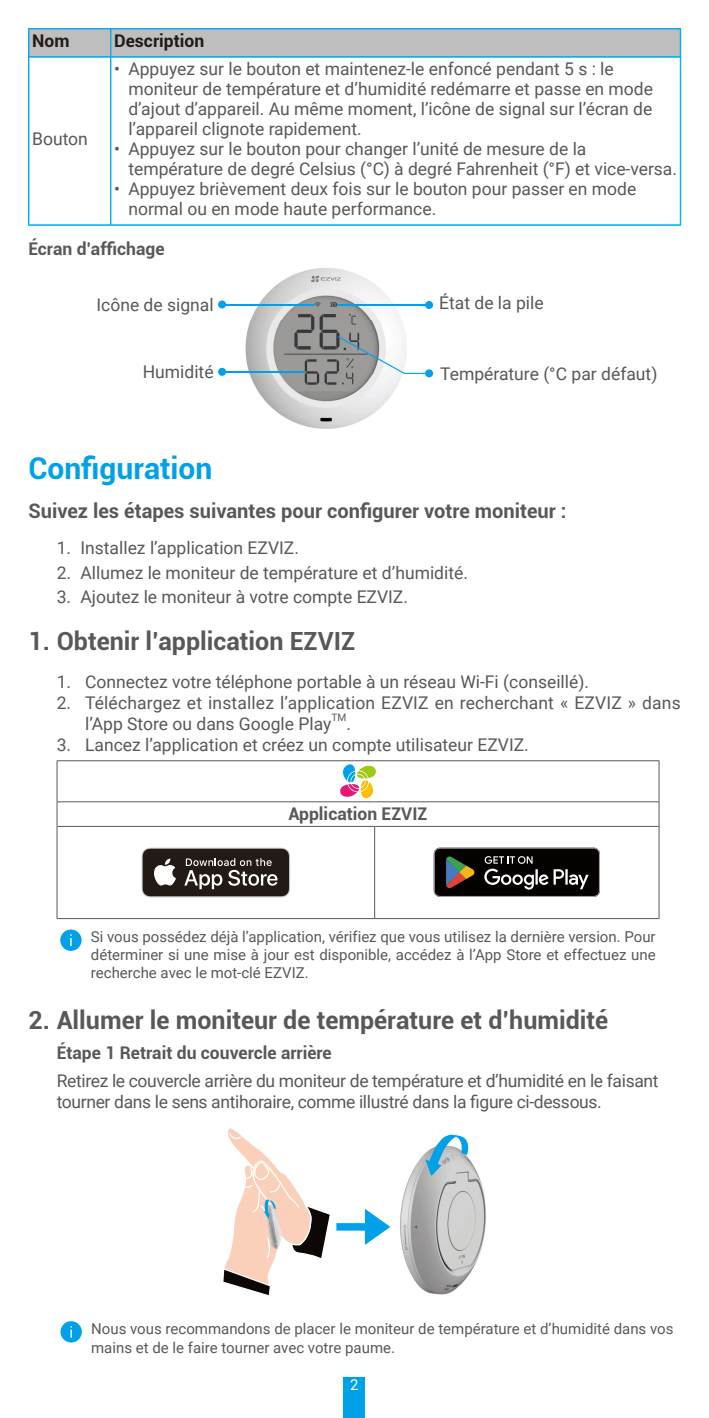
<style>
.page{position:relative;width:709px;height:1418px;background:#fff}
.page>*{position:absolute;margin:0;border:0;box-sizing:border-box;transform-origin:0 0}
.t1{font:700 30px "Roboto";color:#00a1e9}
.t2{font:700 25px "Roboto";color:#595857}
.t3{font:700 20px "Roboto";color:#595857}
.t4{font:17.5px/20px "Roboto";color:#595857}
.t5{font:17.5px/21px "Roboto";letter-spacing:-.02em;color:#595857}
.t6{font:700 17.5px "Roboto";color:#595857}
.t7{font:700 17.5px "Roboto";color:#231916}
.t8{font:15px/18px "Roboto";color:#595857;text-align:justify}
.t9{font:15px "Roboto";color:#fff}
.t10{font:10.25px "Roboto";color:#595857}
</style>
<div class="page">
<div style="left:344px;top:1376px;width:21px;height:41px;background:#00a1e9"></div>
<hr style="left:28px;top:28px;width:83px;height:1px;background:#00afec">
<hr style="left:111px;top:28px;width:569px;height:1px;background:#00afec">
<div style="left:28px;top:29px;width:653px;height:28px;background:#bebebf"></div>
<hr style="left:29px;top:56px;width:82px;height:1px;background:#00afec">
<hr style="left:28px;top:57px;width:83px;height:1px;background:#00afec">
<hr style="left:111px;top:56px;width:569px;height:1px;background:#00afec">
<hr style="left:111px;top:57px;width:569px;height:1px;background:#00afec">
<hr style="left:28px;top:57px;width:1px;height:168px;background:#00afec">
<hr style="left:110px;top:57px;width:1px;height:168px;background:#00afec">
<hr style="left:680px;top:57px;width:1px;height:168px;background:#00afec">
<hr style="left:29px;top:224px;width:82px;height:1px;background:#00afec">
<hr style="left:28px;top:225px;width:83px;height:1px;background:#00afec">
<hr style="left:111px;top:224px;width:569px;height:1px;background:#00afec">
<hr style="left:111px;top:225px;width:569px;height:1px;background:#00afec">
<img style="left:245px;top:268px;width:162px;height:161px">
<svg style="left:338px;top:336px;width:87px;height:38px"></svg>
<div style="left:218px;top:300px;width:8px;height:8px;background:#00a1e9;border-radius:50%"></div>
<hr style="left:226px;top:304px;width:89px;height:1px;background:#00a1e9">
<div style="left:425px;top:301px;width:8px;height:8px;background:#00a1e9;border-radius:50%"></div>
<div style="left:425px;top:369px;width:8px;height:8px;background:#00a1e9;border-radius:50%"></div>
<hr style="left:338px;top:304px;width:89px;height:1px;background:#00a1e9">
<div style="left:218px;top:368px;width:8px;height:8px;background:#00a1e9;border-radius:50%"></div>
<hr style="left:226px;top:371px;width:78px;height:1px;background:#00a1e9">
<hr style="left:57px;top:801px;width:317px;height:1px;background:#595857">
<hr style="left:374px;top:801px;width:285px;height:1px;background:#595857">
<hr style="left:57px;top:826px;width:317px;height:1px;background:#595857">
<hr style="left:374px;top:826px;width:284px;height:1px;background:#595857">
<hr style="left:374px;top:826px;width:1px;height:92px;background:#595857">
<hr style="left:658px;top:761px;width:1px;height:40px;background:#595857">
<svg style="left:658px;top:802px;width:1px;height:24px"></svg>
<hr style="left:57px;top:760px;width:317px;height:1px;background:#595857">
<hr style="left:57px;top:761px;width:1px;height:40px;background:#595857">
<hr style="left:374px;top:760px;width:285px;height:1px;background:#595857">
<svg style="left:57px;top:802px;width:1px;height:24px"></svg>
<hr style="left:57px;top:826px;width:1px;height:92px;background:#595857">
<hr style="left:658px;top:826px;width:1px;height:92px;background:#595857">
<hr style="left:57px;top:918px;width:317px;height:1px;background:#595857">
<hr style="left:374px;top:918px;width:285px;height:1px;background:#595857">
<svg style="left:340px;top:764px;width:36px;height:34px"></svg>
<svg style="left:142px;top:847px;width:148px;height:50px;background:#4f4845"></svg>
<svg style="left:434px;top:847px;width:166px;height:49px;background:#2c2926"></svg>
<div style="left:60px;top:929px;width:22px;height:21px;background:#00a1e9;border-radius:50%"></div>
<svg style="left:70px;top:934px;width:2px;height:12px"></svg>
<img style="left:400px;top:1146px;width:86px;height:149px">
<svg style="left:425px;top:1134px;width:43px;height:41px"></svg>
<div style="left:336px;top:1223px;width:48px;height:7px;background:#00a1e9"></div>
<svg style="left:365px;top:1209px;width:25px;height:35px"></svg>
<svg style="left:223px;top:1128px;width:107px;height:168px"></svg>
<div style="left:60px;top:1321px;width:22px;height:21px;background:#00a1e9;border-radius:50%"></div>
<svg style="left:70px;top:1326px;width:2px;height:11px"></svg>
<p class="t7" style="left:32px;top:29px;width:39px">Nom</p>
<p class="t7" style="left:114px;top:29px;width:92px">Description</p>
<p class="t4" style="left:128px;top:58px;width:526px;text-indent:-14px">• Appuyez sur le bouton et maintenez-le enfoncé pendant 5 s : le moniteur de température et d’humidité redémarre et passe en mode d’ajout d’appareil. Au même moment, l’icône de signal sur l’écran de l’appareil clignote rapidement.</p>
<p class="t4" style="left:128px;top:138px;width:550px;text-indent:-14px">• Appuyez sur le bouton pour changer l’unité de mesure de la température de degré Celsius (°C) à degré Fahrenheit (°F) et vice-versa.</p>
<p class="t4" style="left:128px;top:178px;width:509px;text-indent:-14px">• Appuyez brièvement deux fois sur le bouton pour passer en mode normal ou en mode haute performance.</p>
<p class="t6" style="left:28px;top:236px;width:138px">Écran d’affichage</p>
<p class="t4" style="left:32px;top:128px;width:57px">Bouton</p>
<p class="t4" style="left:96px;top:294px;width:119px">Icône de signal</p>
<p class="t4" style="left:143px;top:361px;width:72px">Humidité</p>
<p class="t4" style="left:439px;top:292px;width:106px">État de la pile</p>
<p class="t4" style="left:440px;top:363px;width:219px">Température (°C par défaut)</p>
<h1 class="t1" style="left:28px;top:447px;width:186px">Configuration</h1>
<p class="t3" style="left:28px;top:497px;width:539px">Suivez les étapes suivantes pour configurer votre moniteur :</p>
<p class="t4" style="left:57px;top:537px;width:244px">1. Installez l’application EZVIZ.</p>
<p class="t4" style="left:57px;top:562px;width:413px">2. Allumez le moniteur de température et d’humidité.</p>
<p class="t4" style="left:57px;top:586px;width:353px">3. Ajoutez le moniteur à votre compte EZVIZ.</p>
<h2 class="t2" style="left:28px;top:623px;width:328px">1. Obtenir l’application EZVIZ</h2>
<p class="t4" style="left:57px;top:671px;width:534px">1. Connectez votre téléphone portable à un réseau Wi-Fi (conseillé).</p>
<p class="t4" style="left:85px;top:691px;width:597px;line-height:21px;text-indent:-28px">2. Téléchargez et installez l’application EZVIZ en recherchant « EZVIZ » dans l’App Store ou dans Google Play</p>
<p class="t10" style="left:331px;top:710px;width:16px">TM</p>
<p class="t4" style="left:346px;top:713px;width:6px">.</p>
<p class="t4" style="left:57px;top:734px;width:473px">3. Lancez l’application et créez un compte utilisateur EZVIZ.</p>
<p class="t6" style="left:288px;top:801px;width:140px">Application EZVIZ</p>
<p class="t8" style="left:91px;top:927px;width:566px">Si vous possédez déjà l’application, vérifiez que vous utilisez la dernière version. Pour déterminer si une mise à jour est disponible, accédez à l’App Store et effectuez une recherche avec le mot-clé EZVIZ.</p>
<h2 class="t2" style="left:28px;top:1002px;width:581px">2. Allumer le moniteur de température et d’humidité</h2>
<p class="t6" style="left:57px;top:1040px;width:276px">Étape 1 Retrait du couvercle arrière</p>
<p class="t5" style="left:57px;top:1070px;width:603px">Retirez le couvercle arrière du moniteur de température et d’humidité en le faisant tourner dans le sens antihoraire, comme illustré dans la figure ci-dessous.</p>
<p class="t8" style="left:91px;top:1318px;width:584px;line-height:19.2px">Nous vous recommandons de placer le moniteur de température et d’humidité dans vos mains et de le faire tourner avec votre paume.</p>
<p class="t9" style="left:350px;top:1373px;width:10px">2</p>
</div>
